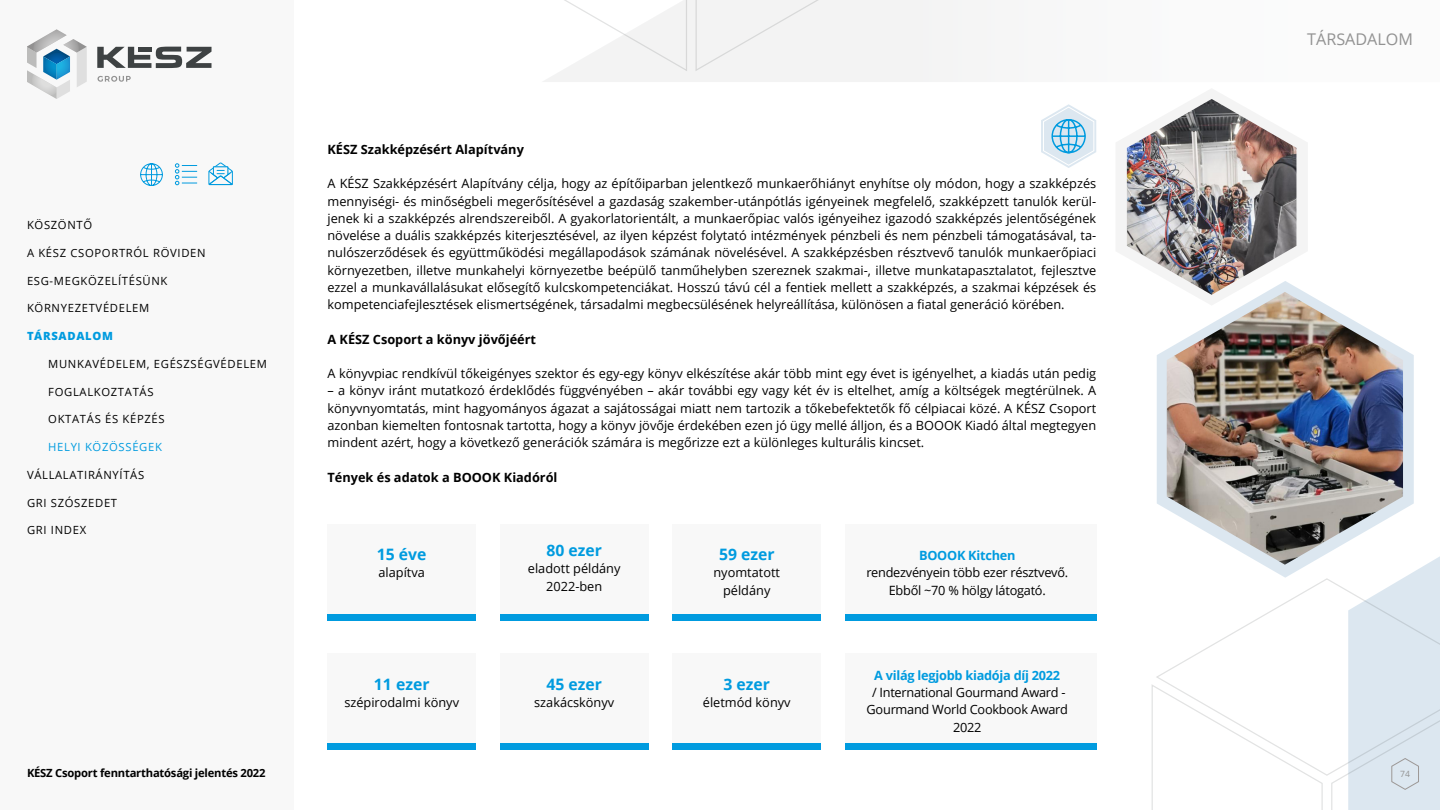
<style>
.page{position:relative;width:1440px;height:810px;background:#fff}
.page>*{position:absolute;margin:0;border:0;box-sizing:border-box;transform-origin:0 0}
.t1{font:16.12px "Open Sans";color:#929292}
.t2{font:700 15.75px "Open Sans";color:#009bdf}
.t3{font:12.75px/17.2px "Open Sans";color:#000;text-align:justify}
.t4{font:12.75px/17.2px "Open Sans";letter-spacing:-.02em;color:#000;text-align:center}
.t5{font:700 12.75px "Open Sans";color:#000}
.t6{font:700 12.75px "Open Sans";letter-spacing:-.02em;color:#009bdf}
.t7{font:11.25px "Open Sans";letter-spacing:.06em;color:#000}
.t8{font:700 11.25px "Open Sans";letter-spacing:-.02em;color:#000}
.t9{font:11.25px "Open Sans";letter-spacing:.06em;color:#009bdf}
.t10{font:800 11.25px "Open Sans";letter-spacing:.06em;color:#009bdf}
.t11{font:8.62px "Open Sans";color:#929292}
</style>
<div class="page">
<div style="left:0;top:0;width:294px;height:810px;background:#f8f8f8"></div>
<svg style="left:27px;top:29px;width:60px;height:70px"></svg>
<svg style="left:44px;top:51px;width:26px;height:26px"></svg>
<svg style="left:97px;top:47px;width:115px;height:21px"></svg>
<svg style="left:98px;top:76px;width:33px;height:6px"></svg>
<svg style="left:1157px;top:349px;width:257px;height:228px;fill:#dce7f0"></svg>
<img style="left:1167px;top:294px;width:236px;height:271px">
<svg style="left:1116px;top:89px;width:192px;height:217px"></svg>
<img style="left:1127px;top:99px;width:169px;height:196px">
<div style="left:543px;top:0;width:419px;height:82px;background:#f3f3f3"></div>
<div style="left:694px;top:0;width:173px;height:72px;background:#f3f3f3"></div>
<svg style="left:543px;top:0;width:145px;height:72px"></svg>
<svg style="left:1156px;top:577px;width:174px;height:199px"></svg>
<svg style="left:1151px;top:684px;width:172px;height:126px"></svg>
<div style="left:845px;top:654px;width:251px;height:96px;background:#f8f8f8"></div>
<div style="left:327px;top:524px;width:149px;height:96px;background:#f8f8f8"></div>
<div style="left:500px;top:524px;width:148px;height:96px;background:#f8f8f8"></div>
<div style="left:673px;top:524px;width:148px;height:96px;background:#f8f8f8"></div>
<div style="left:845px;top:524px;width:251px;height:96px;background:#f8f8f8"></div>
<div style="left:327px;top:654px;width:149px;height:96px;background:#f8f8f8"></div>
<div style="left:500px;top:654px;width:148px;height:96px;background:#f8f8f8"></div>
<div style="left:673px;top:654px;width:148px;height:96px;background:#f8f8f8"></div>
<div style="left:327px;top:614px;width:149px;height:6px;background:#009bdf"></div>
<div style="left:500px;top:614px;width:148px;height:6px;background:#009bdf"></div>
<div style="left:673px;top:614px;width:148px;height:6px;background:#009bdf"></div>
<div style="left:845px;top:614px;width:251px;height:6px;background:#009bdf"></div>
<div style="left:327px;top:744px;width:149px;height:6px;background:#009bdf"></div>
<div style="left:500px;top:744px;width:148px;height:6px;background:#009bdf"></div>
<div style="left:673px;top:744px;width:148px;height:6px;background:#009bdf"></div>
<div style="left:845px;top:744px;width:251px;height:6px;background:#009bdf"></div>
<svg style="left:1041px;top:104px;width:55px;height:64px"></svg>
<svg style="left:140px;top:163px;width:23px;height:23px"></svg>
<svg style="left:208px;top:162px;width:25px;height:23px"></svg>
<svg style="left:175px;top:163px;width:23px;height:23px"></svg>
<svg style="left:1330px;top:492px;width:110px;height:318px"></svg>
<p class="t7" style="left:27px;top:217px;width:67px">KÖSZÖNTŐ</p>
<p class="t7" style="left:27px;top:245px;width:180px">A KÉSZ CSOPORTRÓL RÖVIDEN</p>
<p class="t7" style="left:27px;top:273px;width:142px">ESG-MEGKÖZELÍTÉSÜNK</p>
<p class="t7" style="left:27px;top:301px;width:124px">KÖRNYEZETVÉDELEM</p>
<p class="t10" style="left:27px;top:328px;width:87px">TÁRSADALOM</p>
<p class="t7" style="left:48px;top:356px;width:220px">MUNKAVÉDELEM, EGÉSZSÉGVÉDELEM</p>
<p class="t7" style="left:48px;top:384px;width:107px">FOGLALKOZTATÁS</p>
<p class="t7" style="left:48px;top:412px;width:118px">OKTATÁS ÉS KÉPZÉS</p>
<p class="t9" style="left:48px;top:439px;width:115px">HELYI KÖZÖSSÉGEK</p>
<p class="t7" style="left:27px;top:467px;width:119px">VÁLLALATIRÁNYÍTÁS</p>
<p class="t7" style="left:27px;top:495px;width:92px">GRI SZÓSZEDET</p>
<p class="t7" style="left:27px;top:523px;width:61px">GRI INDEX</p>
<p class="t8" style="left:27px;top:765px;width:240px">KÉSZ Csoport fenntarthatósági jelentés 2022</p>
<p class="t5" style="left:327px;top:140px;width:198px">KÉSZ Szakképzésért Alapítvány</p>
<p class="t3" style="left:327px;top:175px;width:770px">A KÉSZ Szakképzésért Alapítvány célja, hogy az építőiparban jelentkező munkaerőhiányt enyhítse oly módon, hogy a szakképzés mennyiségi- és minőségbeli megerősítésével a gazdaság szakember-utánpótlás igényeinek megfelelő, szakképzett tanulók kerül&shy;jenek ki a szakképzés alrendszereiből. A gyakorlatorientált, a munkaerőpiac valós igényeihez igazodó szakképzés jelentőségének növelése a duális szakképzés kiterjesztésével, az ilyen képzést folytató intézmények pénzbeli és nem pénzbeli támogatásával, ta&shy;nulószerződések és együttműködési megállapodások számának növelésével. A szakképzésben résztvevő tanulók munkaerőpiaci környezetben, illetve munkahelyi környezetbe beépülő tanműhelyben szereznek szakmai-, illetve munkatapasztalatot, fejlesztve ezzel a munkavállalásukat elősegítő kulcskompetenciákat. Hosszú távú cél a fentiek mellett a szakképzés, a szakmai képzések és kompetenciafejlesztések elismertségének, társadalmi megbecsülésének helyreállítása, különösen a fiatal generáció körében.</p>
<p class="t5" style="left:327px;top:330px;width:210px">A KÉSZ Csoport a könyv jövőjéért</p>
<p class="t3" style="left:327px;top:365px;width:770px">A könyvpiac rendkívül tőkeigényes szektor és egy-egy könyv elkészítése akár több mint egy évet is igényelhet, a kiadás után pedig</p>
<p class="t3" style="left:327px;top:382px;width:770px">– a könyv iránt mutatkozó érdeklődés függvényében – akár további egy vagy két év is eltelhet, amíg a költségek megtérülnek. A könyvnyomtatás, mint hagyományos ágazat a sajátosságai miatt nem tartozik a tőkebefektetők fő célpiacai közé. A KÉSZ Csoport azonban kiemelten fontosnak tartotta, hogy a könyv jövője érdekében ezen jó ügy mellé álljon, és a BOOOK Kiadó által megtegyen mindent azért, hogy a következő generációk számára is megőrizze ezt a különleges kulturális kincset.</p>
<p class="t5" style="left:327px;top:468px;width:232px">Tények és adatok a BOOOK Kiadóról</p>
<p class="t2" style="left:377px;top:543px;width:51px">15 éve</p>
<p class="t3" style="left:379px;top:564px;width:48px">alapítva</p>
<p class="t2" style="left:374px;top:673px;width:57px">11 ezer</p>
<p class="t3" style="left:344px;top:694px;width:116px">szépirodalmi könyv</p>
<p class="t2" style="left:546px;top:539px;width:57px">80 ezer</p>
<p class="t3" style="left:528px;top:560px;width:94px;text-align:center">eladott példány<br>2022-ben</p>
<p class="t2" style="left:546px;top:673px;width:57px">45 ezer</p>
<p class="t3" style="left:534px;top:694px;width:82px">szakácskönyv</p>
<p class="t2" style="left:719px;top:543px;width:57px">59 ezer</p>
<p class="t3" style="left:713px;top:564px;width:68px;text-align:center">nyomtatott példány</p>
<p class="t2" style="left:724px;top:673px;width:48px">3 ezer</p>
<p class="t3" style="left:703px;top:694px;width:89px">életmód könyv</p>
<p class="t6" style="left:919px;top:547px;width:98px">BOOOK Kitchen</p>
<p class="t4" style="left:866px;top:564px;width:203px">rendezvényein több ezer résztvevő.<br>Ebből ~70 % hölgy látogató.</p>
<p class="t6" style="left:874px;top:666px;width:187px">A világ legjobb kiadója díj 2022</p>
<p class="t4" style="left:867px;top:683px;width:203px">/ International Gourmand Award -<br>Gourmand World Cookbook Award<br>2022</p>
<p class="t1" style="left:1307px;top:28px;width:107px">TÁRSADALOM</p>
<p class="t11" style="left:1400px;top:768px;width:11px">74</p>
</div>
